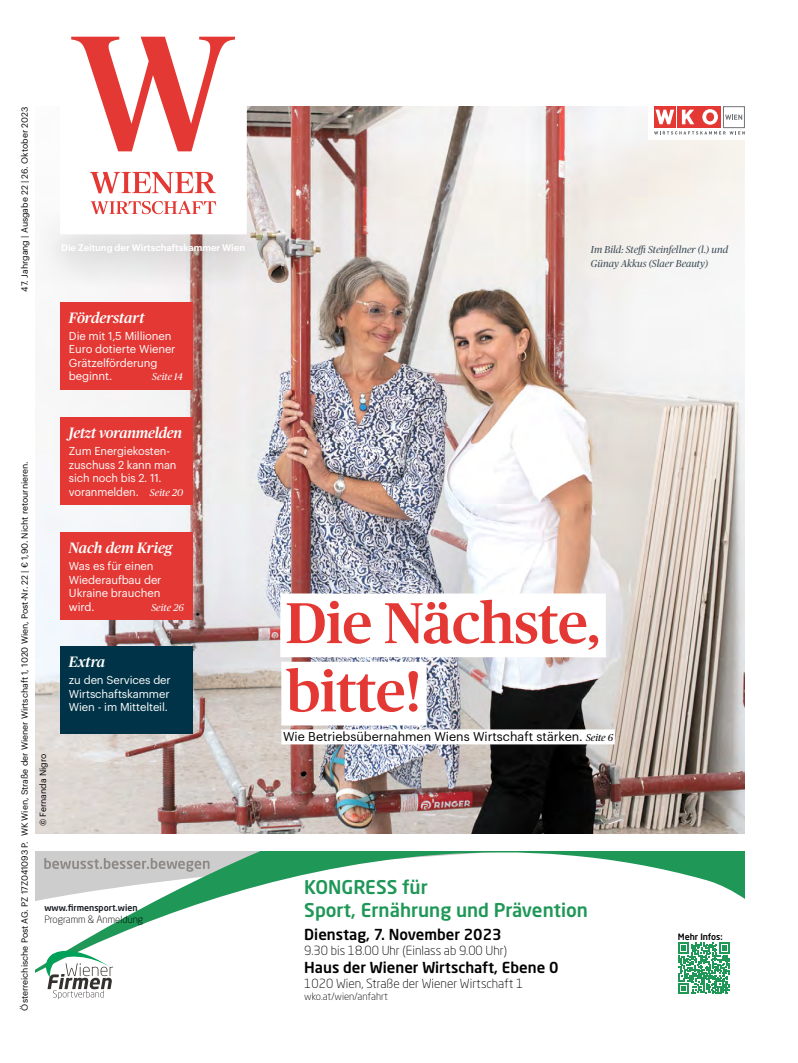
<style>
.page{position:relative;width:798px;height:1063px;background:#fff}
.page>*{position:absolute;margin:0;border:0;box-sizing:border-box;transform-origin:0 0}
.Cover_Headline{font:500 57.5px "Publico Headline";letter-spacing:-.005em;color:#e33834}
.t1{font:500 18.75px/22.5px "Neo Sans W1 G";color:#1e9757}
.t2{font:500 15px "Neo Sans W1 G";color:#000}
.Cover_Kasten_Headline{font:italic 500 15px "Publico Headline";letter-spacing:-.01em;color:#fff}
.t3{font:300 12.5px "Neo Sans W1 G";color:#000}
.Cover_Subheadline_Text{font:12.5px "Graphik";color:#000}
.Cover_Kasten_Text{font:11.25px/13.5px "Graphik";letter-spacing:-.01em;color:#fff}
.Cover_Kasten_Seitenzahl{font:italic 10.12px "Publico Headline";color:#3f4f5a}
.t4{font:300 10px "Neo Sans W1 G";color:#000}
.Cover_Kasten_Text-2{font:italic 10px "Publico Headline";letter-spacing:.005em;color:#fff}
.t5{font:600 9.38px "Graphik";letter-spacing:-.005em;color:#fff}
.Fotocredit{font:8.75px "Graphik";color:#000}
.t6{font:500 8.75px "Neo Sans W1 G";color:#161b22}
.t7{font:500 8.75px "Neo Sans W1 G";color:#000}
.s1{font-family:"Publico Headline";font-style:italic;font-size:10px}
</style>
<div class="page">
<img style="left:35px;top:106px;width:709px;height:728px">
<div style="left:648px;top:103px;width:97px;height:37px;background:#fff"></div>
<svg style="left:654px;top:131px;width:90px;height:4px"></svg>
<div style="left:699px;top:106px;width:21px;height:22px;background:#e33834"></div>
<div style="left:676px;top:106px;width:22px;height:22px;background:#e33834"></div>
<svg style="left:681px;top:110px;width:13px;height:14px"></svg>
<div style="left:653px;top:106px;width:22px;height:22px;background:#e33834"></div>
<svg style="left:655px;top:110px;width:19px;height:14px"></svg>
<svg style="left:702px;top:109px;width:15px;height:16px"></svg>
<div style="left:706px;top:113px;width:7px;height:8px;background:#e33834;border-radius:50%"></div>
<div style="left:706px;top:113px;width:7px;height:8px;border:1px solid #e33834;border-radius:50%"></div>
<div style="left:722px;top:106px;width:22px;height:22px;border:1px solid #6f7377"></div>
<svg style="left:725px;top:115px;width:17px;height:5px"></svg>
<div style="left:25px;top:206px;width:256px;height:85px;background:#000;opacity:.39"></div>
<svg style="left:60px;top:36px;width:187px;height:198px"></svg>
<svg style="left:35px;top:851px;width:709px;height:149px"></svg>
<svg style="left:678px;top:943px;width:51px;height:51px"></svg>
<svg style="left:44px;top:950px;width:69px;height:49px"></svg>
<svg style="left:44px;top:858px;width:165px;height:14px"></svg>
<div style="left:280px;top:593px;width:325px;height:64px;background:#fff"></div>
<div style="left:281px;top:662px;width:145px;height:64px;background:#fff"></div>
<div style="left:281px;top:729px;width:333px;height:15px;background:#fff"></div>
<div style="left:60px;top:302px;width:133px;height:88px;background:#e33834"></div>
<div style="left:60px;top:417px;width:133px;height:88px;background:#e33834"></div>
<div style="left:60px;top:532px;width:133px;height:88px;background:#e33834"></div>
<div style="left:60px;top:646px;width:133px;height:88px;background:#003347"></div>
<p class="Fotocredit" style="left:18px;top:292px;width:186px;rotate:-90deg">47. Jahrgang | Ausgabe 22 | 26. Oktober 2023</p>
<p class="t5" style="left:61px;top:240px;width:185px">Die Zeitung der Wirtschaftskammer Wien</p>
<p class="Cover_Kasten_Headline" style="left:69px;top:307px;width:77px">Förderstart</p>
<p class="Cover_Kasten_Text" style="left:69px;top:328px;width:108px">Die mit 1,5 Millionen<br>Euro dotierte Wiener<br>Grätzelförderung beginnt.</p>
<p class="Cover_Kasten_Text-2" style="left:152px;top:370px;width:32px">Seite 14</p>
<p class="Fotocredit" style="left:18px;top:1011px;width:551px;rotate:-90deg">Österreichische Post AG. PZ 17Z041093 P. WK Wien, Straße der Wiener Wirtschaft 1, 1020 Wien, Post-Nr. 22 | € 1,90. Nicht retournieren.</p>
<p class="Cover_Kasten_Headline" style="left:69px;top:422px;width:115px">Jetzt voranmelden</p>
<p class="Cover_Kasten_Text" style="left:69px;top:443px;width:116px">Zum Energiekosten&shy;zuschuss 2 kann man sich noch bis 2. 11. voranmelden. <span class="s1">Seite 20</span></p>
<p class="Cover_Kasten_Headline" style="left:69px;top:537px;width:105px">Nach dem Krieg</p>
<p class="Cover_Kasten_Text" style="left:69px;top:558px;width:94px">Was es für einen<br>Wiederaufbau der<br>Ukraine brauchen wird.</p>
<p class="Cover_Kasten_Text-2" style="left:151px;top:600px;width:34px">Seite 26</p>
<p class="Fotocredit" style="left:37px;top:826px;width:74px;rotate:-90deg">© Fernanda Nigro</p>
<p class="Cover_Kasten_Headline" style="left:69px;top:651px;width:38px">Extra</p>
<p class="Cover_Kasten_Text" style="left:69px;top:672px;width:103px;text-align:justify">zu den Services der Wirtschaftskammer Wien - im Mittelteil.</p>
<p class="t6" style="left:44px;top:902px;width:95px">www.firmensport.wien</p>
<p class="t4" style="left:44px;top:913px;width:100px">Programm &amp; Anmeldung</p>
<p class="Cover_Kasten_Seitenzahl" style="left:590px;top:242px;width:139px">Im Bild: Steffi Steinfellner (l.) und</p>
<p class="Cover_Kasten_Seitenzahl" style="left:590px;top:256px;width:119px">Günay Akkus (Slaer Beauty)</p>
<p class="Cover_Headline" style="left:285px;top:582px;width:316px">Die Nächste,</p>
<p class="Cover_Headline" style="left:286px;top:650px;width:136px">bitte!</p>
<p class="Cover_Subheadline_Text" style="left:283px;top:727px;width:331px">Wie Betriebsübernahmen Wiens Wirtschaft stärken. <span class="s1">Seite 6</span></p>
<p class="t1" style="left:304px;top:876px;width:285px">KONGRESS für<br>Sport, Ernährung und Prävention</p>
<p class="t2" style="left:304px;top:925px;width:199px">Dienstag, 7. November 2023</p>
<p class="t3" style="left:304px;top:943px;width:204px">9.30 bis 18.00 Uhr (Einlass ab 9.00 Uhr)</p>
<p class="t2" style="left:304px;top:958px;width:255px">Haus der Wiener Wirtschaft, Ebene 0</p>
<p class="t3" style="left:304px;top:976px;width:221px">1020 Wien, Straße der Wiener Wirtschaft 1</p>
<p class="t4" style="left:304px;top:990px;width:85px">wko.at/wien/anfahrt</p>
<p class="t7" style="left:677px;top:931px;width:46px">Mehr Infos:</p>
</div>
